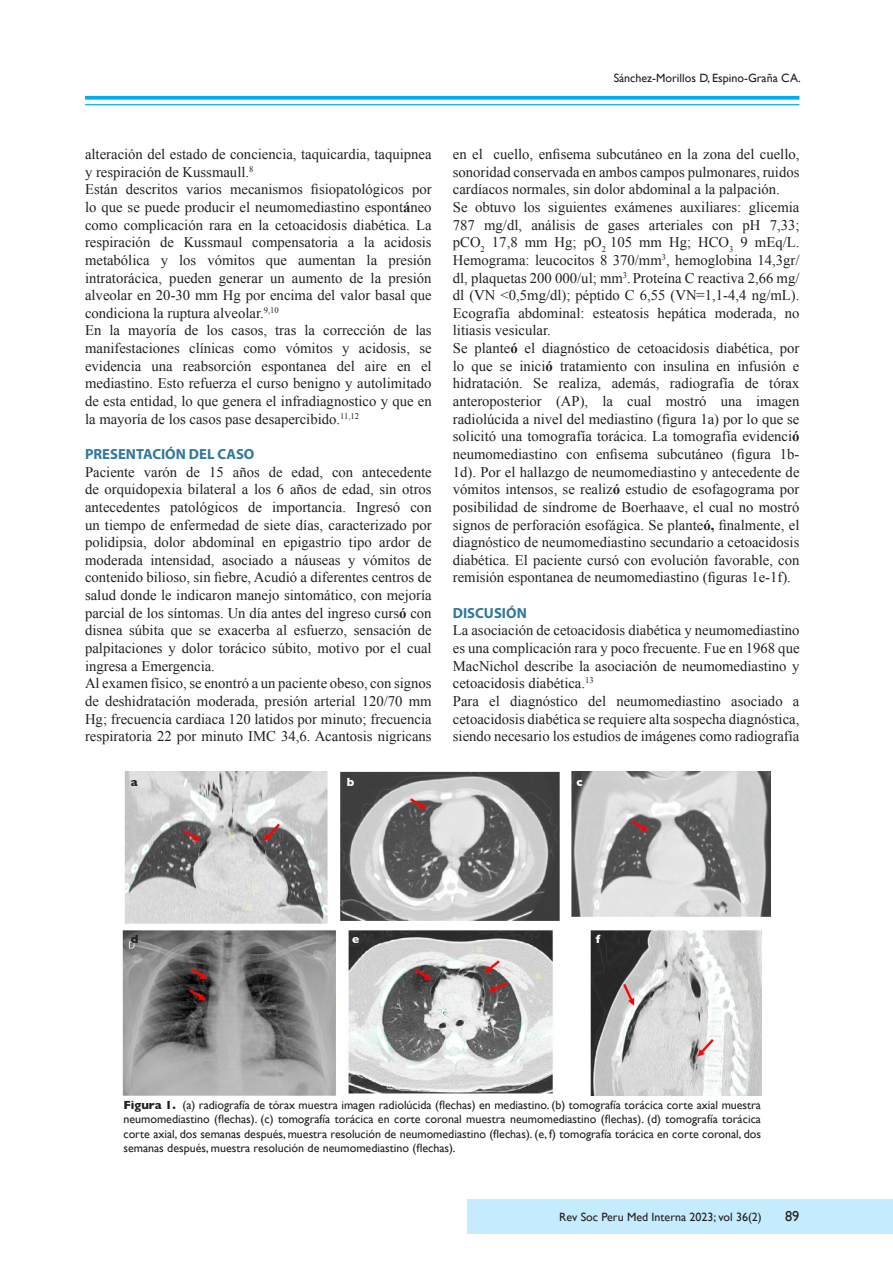
<style>
.page{position:relative;width:893px;height:1263px;background:#fff}
.page>*{position:absolute;margin:0;border:0;box-sizing:border-box;transform-origin:0 0}
.t1{font:14.7px/17.7px "Times New Roman";color:#231f20;text-align:justify}
.t2{font:700 14.7px "Myriad Pro";color:#30789e}
.t3{font:14.4px "Gill Sans";color:#231f20}
.t4{font:12px/14.4px "Gill Sans";color:#231f20;text-align:justify}
.t5{font:700 12px "Gill Sans";color:#fff}
.t6{font:700 12px "Gill Sans";color:#231f20}
.s1{font-weight:700}
</style>
<div class="page">
<div style="left:468px;top:1199px;width:425px;height:34px;background:#c4ecfe"></div>
<hr style="left:85px;top:104px;width:714px;height:1px;background:#00aeee">
<svg style="left:85px;top:96px;width:714px;height:4px;background:#16b5ef"></svg>
<img style="left:122px;top:930px;width:639px;height:166px">
<img style="left:124px;top:771px;width:646px;height:153px">
<p class="t4" style="left:614px;top:70px;width:188px">Sánchez-Morillos D, Espino-Graña CA.</p>
<p class="t1" style="left:85px;top:145px;width:348px">alteración del estado de conciencia, taquicardia, taquipnea y respiración de Kussmaull.<sup>8</sup></p>
<p class="t1" style="left:85px;top:180px;width:348px">Están descritos varios mecanismos fisiopatológicos por lo que se puede producir el neumomediastino espont<span class="s1">á</span>neo como complicación rara en la cetoacidosis diabética. La respiración de Kussmaul compensatoria a la acidosis metabólica y los vómitos que aumentan la presión intratorácica, pueden generar un aumento de la presión alveolar en 20-30 mm Hg por encima del valor basal que condiciona la ruptura alveolar.<sup>9,10</sup></p>
<p class="t1" style="left:85px;top:321px;width:348px">En la mayoría de los casos, tras la corrección de las manifestaciones clínicas como vómitos y acidosis, se evidencia una reabsorción espontanea del aire en el mediastino. Esto refuerza el curso benigno y autolimitado de esta entidad, lo que genera el infradiagnostico y que en la mayoría de los casos pase desapercibido.<sup>11,12</sup></p>
<p class="t2" style="left:85px;top:444px;width:171px">PRESENTACIÓN DEL CASO</p>
<p class="t1" style="left:85px;top:463px;width:348px">Paciente varón de 15 años de edad, con antecedente de orquidopexia bilateral a los 6 años de edad, sin otros antecedentes patológicos de importancia. Ingresó con un tiempo de enfermedad de siete días, caracterizado por polidipsia, dolor abdominal en epigastrio tipo ardor de moderada intensidad, asociado a náuseas y vómitos de contenido bilioso, sin fiebre, Acudió a diferentes centros de salud donde le indicaron manejo sintomático, con mejoría parcial de los síntomas. Un día antes del ingreso curs<span class="s1">ó</span> con disnea súbita que se exacerba al esfuerzo, sensación de palpitaciones y dolor torácico súbito, motivo por el cual ingresa a Emergencia.</p>
<p class="t1" style="left:85px;top:674px;width:348px">Al examen físico, se enontró a un paciente obeso, con signos de deshidratación moderada, presión arterial 120/70 mm Hg; frecuencia cardiaca 120 latidos por minuto; frecuencia respiratoria 22 por minuto IMC 34,6. Acantosis nigricans</p>
<p class="t1" style="left:453px;top:145px;width:348px">en el cuello, enfisema subcutáneo en la zona del cuello, sonoridad conservada en ambos campos pulmonares, ruidos cardíacos normales, sin dolor abdominal a la palpación.</p>
<p class="t1" style="left:453px;top:198px;width:348px">Se obtuvo los siguientes exámenes auxiliares: glicemia 787 mg/dl, análisis de gases arteriales con pH 7,33; pCO<sub>2</sub> 17,8 mm Hg; pO<sub>2</sub> 105 mm Hg; HCO<sub>3</sub> 9 mEq/L.<br>Hemograma: leucocitos 8 370/mm<sup>3</sup>, hemoglobina 14,3gr/ dl, plaquetas 200 000/ul; mm<sup>3</sup>.Proteína C reactiva 2,66 mg/ dl (VN &lt;0,5mg/dl); péptido C 6,55 (VN=1,1-4,4 ng/mL).<br>Ecografía abdominal: esteatosis hepática moderada, no litiasis vesicular.</p>
<p class="t1" style="left:453px;top:339px;width:348px">Se plante<span class="s1">ó</span> el diagnóstico de cetoacidosis diabética, por lo que se inici<span class="s1">ó</span> tratamiento con insulina en infusión e hidratación. Se realiza, además, radiografía de tórax anteroposterior (AP), la cual mostró una imagen radiolúcida a nivel del mediastino (figura 1a) por lo que se solicitó una tomografía torácica. La tomografía evidenci<span class="s1">ó </span>neumomediastino con enfisema subcutáneo (figura 1b-1d). Por el hallazgo de neumomediastino y antecedente de vómitos intensos, se realiz<span class="s1">ó</span> estudio de esofagograma por posibilidad de síndrome de Boerhaave, el cual no mostró signos de perforación esofágica. Se plante<span class="s1">ó,</span> finalmente, el diagnóstico de neumomediastino secundario a cetoacidosis diabética. El paciente cursó con evolución favorable, con remisión espontanea de neumomediastino (figuras 1e-1f).</p>
<p class="t2" style="left:453px;top:603px;width:75px">DISCUSIÓN</p>
<p class="t1" style="left:453px;top:621px;width:348px">La asociación de cetoacidosis diabética y neumomediastino es una complicación rara y poco frecuente. Fue en 1968 que MacNichol describe la asociación de neumomediastino y cetoacidosis diabética.<sup>13</sup></p>
<p class="t1" style="left:453px;top:692px;width:348px">Para el diagnóstico del neumomediastino asociado a cetoacidosis diabética se requiere alta sospecha diagnóstica, siendo necesario los estudios de imágenes como radiografía</p>
<p class="t6" style="left:131px;top:772px;width:8px">a</p>
<p class="t5" style="left:347px;top:772px;width:9px">b</p>
<p class="t5" style="left:577px;top:772px;width:8px">c</p>
<p class="t6" style="left:131px;top:929px;width:9px">d</p>
<p class="t5" style="left:352px;top:929px;width:9px">e</p>
<p class="t5" style="left:596px;top:929px;width:6px">f</p>
<p class="t4" style="left:123px;top:1097px;width:639px"><span class="s1">Figura 1.</span> (a) radiografía de tórax muestra imagen radiolúcida (flechas) en mediastino. (b) tomografía torácica corte axial muestra neumomediastino (flechas). (c) tomografía torácica en corte coronal muestra neumomediastino (flechas). (d) tomografía torácica corte axial, dos semanas después, muestra resolución de neumomediastino (flechas). (e, f) tomografía torácica en corte coronal, dos semanas después, muestra resolución de neumomediastino (flechas).</p>
<p class="t4" style="left:559px;top:1210px;width:204px">Rev Soc Peru Med Interna 2023; vol 36(2)</p>
<p class="t3" style="left:785px;top:1208px;width:16px">89</p>
</div>
